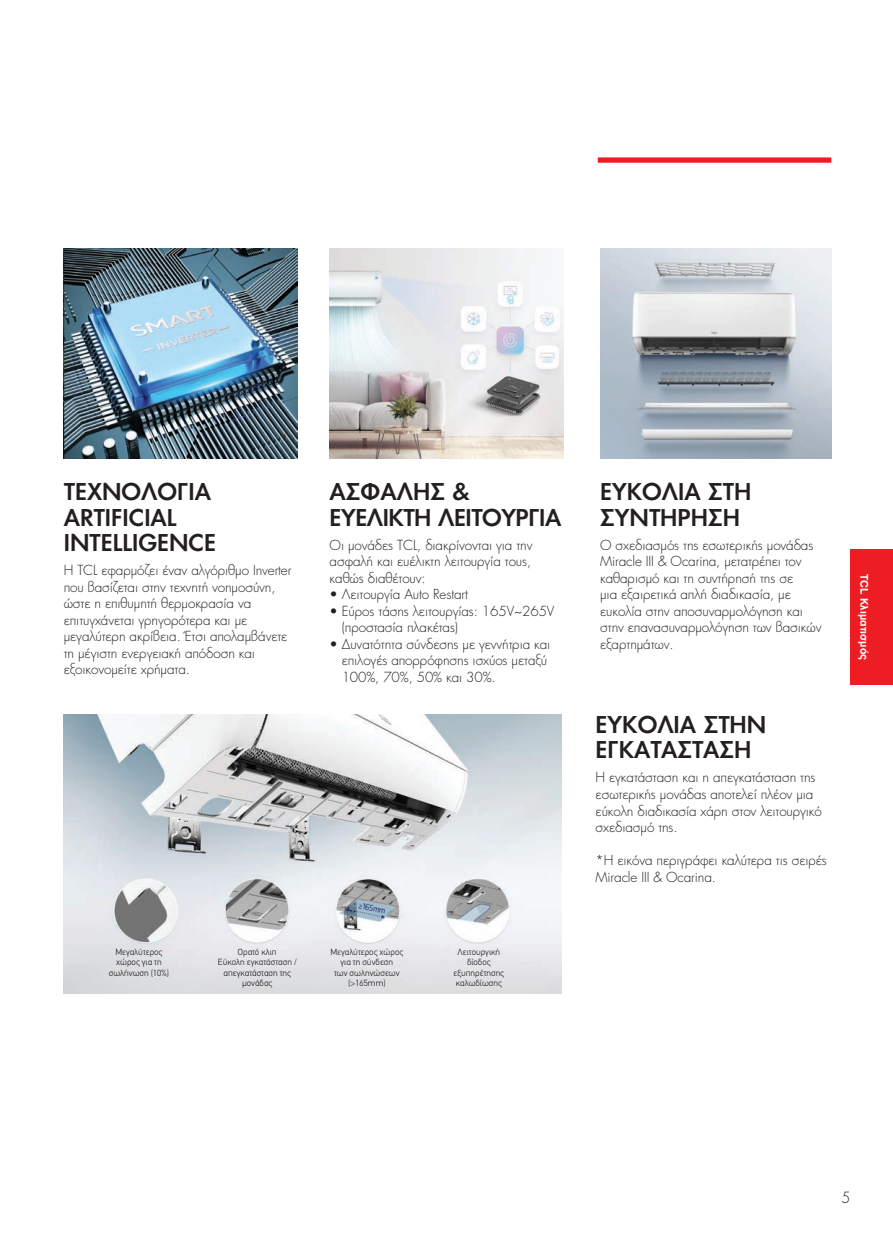
<style>
.page{position:relative;width:893px;height:1234px;background:#fff}
.page>*{position:absolute;margin:0;border:0;box-sizing:border-box;transform-origin:0 0}
.t1{font:500 22.5px/25.5px "PF Futura Neu";color:#231f20}
.t2{font:500 22.5px/25.5px "PF Futura Neu";letter-spacing:-.02em;color:#231f20}
.t3{font:300 15px "PF Futura Neu";color:#231f20;scale:.95 1}
.t4{font:300 13.5px/16.5px "PF Futura Neu";letter-spacing:-.01em;color:#231f20}
.t5{font:10.5px "UB Helvetica Bold";letter-spacing:.01em;color:#fff}
.t6{font:300 9px/10.5px "PF Din Text";color:#231f20;text-align:center}
</style>
<div class="page">
<div style="left:598px;top:157px;width:233px;height:6px;background:#ee1d23"></div>
<img style="left:64px;top:248px;width:234px;height:211px">
<img style="left:330px;top:248px;width:233px;height:211px">
<img style="left:600px;top:248px;width:231px;height:211px">
<img style="left:64px;top:714px;width:498px;height:279px">
<div style="left:850px;top:549px;width:43px;height:135px;background:#ee1d23"></div>
<p class="t1" style="left:64px;top:478px;width:149px">ΤΕΧΝΟΛΟΓΊΑ<br>ARTIFICIAL</p>
<p class="t1" style="left:64px;top:529px;width:154px">INTELLIGENCE</p>
<p class="t4" style="left:64px;top:561px;width:229px">Η TCL εφαρμόζει έναν αλγόριθμο Inverter που βασίζεται στην τεχνητή νοημοσύνη, ώστε η επιθυμητή θερμοκρασία να επιτυγχάνεται γρηγορότερα και με μεγαλύτερη ακρίβεια. Έτσι απολαμβάνετε τη μέγιστη ενεργειακή απόδοση και εξοικονομείτε χρήματα.</p>
<p class="t2" style="left:330px;top:478px;width:233px">ΑΣΦΑΛΗΣ &amp;<br>ΕΥΕΛΙΚΤΗ ΛΕΙΤΟΥΡΓΙΑ</p>
<p class="t4" style="left:330px;top:536px;width:204px;text-align:justify">Οι μονάδες TCL, διακρίνονται για την ασφαλή και ευέλικτη λειτουργία τους, καθώς διαθέτουν:</p>
<p class="t4" style="left:330px;top:585px;width:140px">• Λειτουργία Auto Restart</p>
<p class="t4" style="left:330px;top:602px;width:226px">• Εύρος τάσης λειτουργίας: 165V~265V</p>
<p class="t4" style="left:342px;top:618px;width:118px">(προστασία πλακέτας)</p>
<p class="t4" style="left:330px;top:635px;width:222px">• Δυνατότητα σύνδεσης με γεννήτρια και</p>
<p class="t4" style="left:342px;top:651px;width:207px">επιλογές απορρόφησης ισχύος μεταξύ</p>
<p class="t4" style="left:342px;top:668px;width:155px">100%, 70%, 50% και 30%.</p>
<p class="t6" style="left:109px;top:946px;width:62px">Μεγαλύτερος χώρος για τη σωλήνωση (10%)</p>
<p class="t6" style="left:238px;top:946px;width:40px">Ορατό κλιπ</p>
<p class="t6" style="left:218px;top:956px;width:80px">Εύκολη εγκατάσταση /</p>
<p class="t6" style="left:223px;top:967px;width:69px">απεγκατάσταση της μονάδας</p>
<p class="t6" style="left:330px;top:946px;width:74px">Μεγαλύτερος χώρος για τη σύνδεση<br>των σωληνώσεων (&gt;165mm)</p>
<p class="t6" style="left:454px;top:946px;width:52px">Λειτουργική δίοδος εξυπηρέτησης καλωδίωσης</p>
<p class="t1" style="left:600px;top:478px;width:153px">ΕΥΚΟΛΊΑ ΣΤΗ<br>ΣΥΝΤΉΡΗΣΗ</p>
<p class="t4" style="left:600px;top:536px;width:223px">O σχεδιασμός της εσωτερικής μονάδας<br>Miracle III &amp; Ocarina, μετατρέπει τον καθαρισμό και τη συντήρησή της σε<br>μια εξαιρετικά απλή διαδικασία, με ευκολία στην αποσυναρμολόγηση και στην επανασυναρμολόγηση των βασικών εξαρτημάτων.</p>
<p class="t1" style="left:596px;top:711px;width:172px">ΕΥΚΟΛΊΑ ΣΤΗΝ<br>ΕΓΚΑΤΆΣΤΑΣΗ</p>
<p class="t4" style="left:596px;top:769px;width:228px">H εγκατάσταση και η απεγκατάσταση της εσωτερικής μονάδας αποτελεί πλέον μια εύκολη διαδικασία χάρη στον λειτουργικό σχεδιασμό της.</p>
<p class="t4" style="left:596px;top:851px;width:233px">*Η εικόνα περιγράφει καλύτερα τις σειρές<br>Miracle III &amp; Ocarina.</p>
<p class="t5" style="left:871px;top:573px;width:88px;rotate:90deg">TCL Κλιματισμός</p>
<p class="t3" style="left:842px;top:1187px;width:11px">5</p>
</div>
